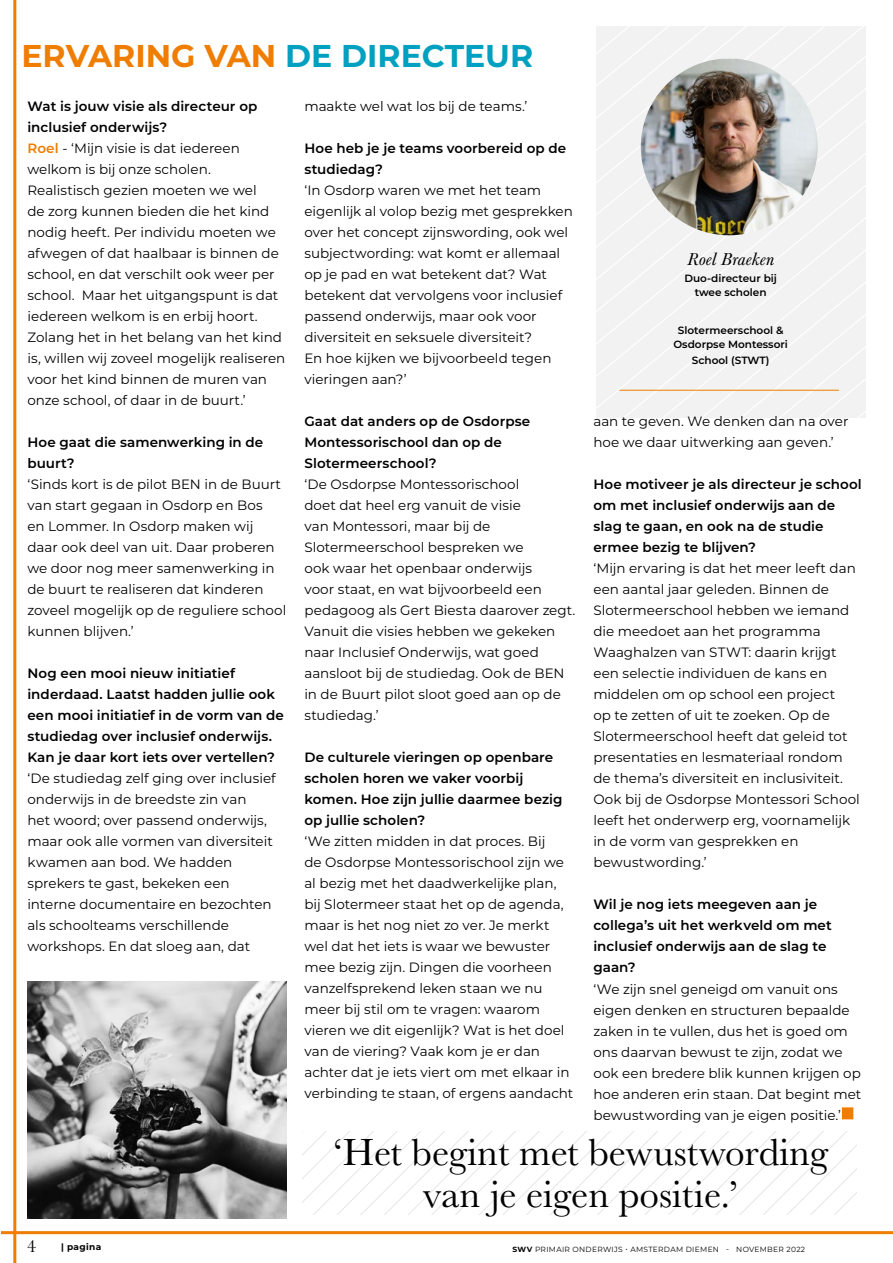
<style>
.page{position:relative;width:893px;height:1263px;background:#fff}
.page>*{position:absolute;margin:0;border:0;box-sizing:border-box;transform-origin:0 0}
.t1{font:39px/42px "Baskerville URW";color:#000;text-align:center}
.t2{font:700 31.5px "Montserrat";color:#ef7d00}
.t3{font:italic 18px "Baskerville URW";color:#000}
.t4{font:18px "Baskerville";color:#000}
.t5{font:13.5px/21px "Montserrat";color:#000}
.t6{font:600 13.5px/21px "Montserrat";letter-spacing:.005em;color:#000}
.t7{font:600 10.5px/13.5px "Montserrat";color:#000;text-align:center}
.t8{font:700 9px "Montserrat";letter-spacing:.04em;color:#000}
.t9{font:7.5px "Montserrat";letter-spacing:.04em;color:#000}
.s1{color:#00a1c0}
.s2{font-weight:600}
.s3{font-weight:600;color:#ef7d00}
.s4{font-weight:700}
</style>
<div class="page">
<div style="left:596px;top:26px;width:269px;height:24px;background:#f2f2f2"></div>
<div style="left:596px;top:50px;width:269px;height:32px;background:#f2f2f2"></div>
<div style="left:596px;top:82px;width:269px;height:32px;background:#f2f2f2"></div>
<div style="left:596px;top:114px;width:269px;height:32px;background:#f2f2f2"></div>
<div style="left:596px;top:146px;width:269px;height:33px;background:#f2f2f2"></div>
<div style="left:596px;top:179px;width:269px;height:32px;background:#f2f2f2"></div>
<div style="left:596px;top:211px;width:269px;height:32px;background:#f2f2f2"></div>
<div style="left:596px;top:243px;width:269px;height:32px;background:#f2f2f2"></div>
<div style="left:596px;top:275px;width:269px;height:142px;background:#f2f2f2"></div>
<hr style="left:13px;top:0;width:3px;height:1263px;background:#ef7d00">
<hr style="left:1px;top:1231px;width:892px;height:3px;background:#ef7d00">
<svg style="left:303px;top:1131px;width:554px;height:83px"></svg>
<img style="left:641px;top:59px;width:177px;height:176px;border-radius:86px">
<hr style="left:619px;top:390px;width:220px;height:1px;background:#ef7d00">
<img style="left:27px;top:981px;width:260px;height:237px">
<div style="left:842px;top:1107px;width:11px;height:12px;background:#ef7d00"></div>
<h2 class="t2" style="left:22px;top:33px;width:513px">ERVARING VAN <span class="s1">DE DIRECTEUR</span></h2>
<p class="t5" style="left:27px;top:95px;width:259px"><span class="s2">Wat is jouw visie als directeur op inclusief onderwijs?<br></span><span class="s3">Roel</span> - ‘Mijn visie is dat iedereen welkom is bij onze scholen.<br>Realistisch gezien moeten we wel<br>de zorg kunnen bieden die het kind nodig heeft. Per individu moeten we afwegen of dat haalbaar is binnen de school, en dat verschilt ook weer per school. Maar het uitgangspunt is dat iedereen welkom is en erbij hoort.<br>Zolang het in het belang van het kind is, willen wij zoveel mogelijk realiseren voor het kind binnen de muren van onze school, of daar in de buurt.’</p>
<p class="t6" style="left:27px;top:431px;width:237px">Hoe gaat die samenwerking in de buurt?</p>
<p class="t5" style="left:27px;top:473px;width:260px">‘Sinds kort is de pilot BEN in de Buurt van start gegaan in Osdorp en Bos<br>en Lommer. In Osdorp maken wij daar ook deel van uit. Daar proberen we door nog meer samenwerking in de buurt te realiseren dat kinderen zoveel mogelijk op de reguliere school kunnen blijven.’</p>
<p class="t6" style="left:27px;top:662px;width:258px">Nog een mooi nieuw initiatief inderdaad. Laatst hadden jullie ook een mooi initiatief in de vorm van de studiedag over inclusief onderwijs.<br>Kan je daar kort iets over vertellen?</p>
<p class="t5" style="left:27px;top:767px;width:250px">‘De studiedag zelf ging over inclusief onderwijs in de breedste zin van<br>het woord; over passend onderwijs, maar ook alle vormen van diversiteit kwamen aan bod. We hadden sprekers te gast, bekeken een interne documentaire en bezochten als schoolteams verschillende workshops. En dat sloeg aan, dat</p>
<p class="t5" style="left:304px;top:95px;width:225px">maakte wel wat los bij de teams.’</p>
<p class="t6" style="left:304px;top:137px;width:263px">Hoe heb je je teams voorbereid op de studiedag?</p>
<p class="t5" style="left:304px;top:179px;width:270px">‘In Osdorp waren we met het team eigenlijk al volop bezig met gesprekken over het concept zijnswording, ook wel subjectwording: wat komt er allemaal op je pad en wat betekent dat? Wat betekent dat vervolgens voor inclusief passend onderwijs, maar ook voor diversiteit en seksuele diversiteit?<br>En hoe kijken we bijvoorbeeld tegen vieringen aan?’</p>
<p class="t6" style="left:304px;top:410px;width:227px">Gaat dat anders op de Osdorpse<br>Montessorischool dan op de<br>Slotermeerschool?</p>
<p class="t5" style="left:304px;top:473px;width:273px">‘De Osdorpse Montessorischool<br>doet dat heel erg vanuit de visie<br>van Montessori, maar bij de<br>Slotermeerschool bespreken we<br>ook waar het openbaar onderwijs<br>voor staat, en wat bijvoorbeeld een pedagoog als Gert Biesta daarover zegt.<br>Vanuit die visies hebben we gekeken naar Inclusief Onderwijs, wat goed aansloot bij de studiedag. Ook de BEN in de Buurt pilot sloot goed aan op de studiedag.’</p>
<p class="t6" style="left:304px;top:746px;width:260px">De culturele vieringen op openbare scholen horen we vaker voorbij komen. Hoe zijn jullie daarmee bezig op jullie scholen?</p>
<p class="t5" style="left:304px;top:830px;width:270px">‘We zitten midden in dat proces. Bij<br>de Osdorpse Montessorischool zijn we al bezig met het daadwerkelijke plan, bij Slotermeer staat het op de agenda, maar is het nog niet zo ver. Je merkt wel dat het iets is waar we bewuster mee bezig zijn. Dingen die voorheen vanzelfsprekend leken staan we nu meer bij stil om te vragen: waarom vieren we dit eigenlijk? Wat is het doel van de viering? Vaak kom je er dan achter dat je iets viert om met elkaar in verbinding te staan, of ergens aandacht</p>
<h3 class="t3" style="left:687px;top:249px;width:89px">Roel Braeken</h3>
<p class="t7" style="left:684px;top:271px;width:94px">Duo-directeur bij twee scholen</p>
<p class="t7" style="left:673px;top:323px;width:116px">Slotermeerschool &amp;<br>Osdorpse Montessori</p>
<p class="t7" style="left:692px;top:353px;width:79px">School (STWT)</p>
<p class="t5" style="left:593px;top:410px;width:257px">aan te geven. We denken dan na over hoe we daar uitwerking aan geven.’</p>
<p class="t6" style="left:593px;top:473px;width:270px">Hoe motiveer je als directeur je school om met inclusief onderwijs aan de slag te gaan, en ook na de studie ermee bezig te blijven?</p>
<p class="t5" style="left:593px;top:558px;width:268px">‘Mijn ervaring is dat het meer leeft dan een aantal jaar geleden. Binnen de Slotermeerschool hebben we iemand die meedoet aan het programma Waaghalzen van STWT: daarin krijgt een selectie individuen de kans en middelen om op school een project<br>op te zetten of uit te zoeken. Op de Slotermeerschool heeft dat geleid tot presentaties en lesmateriaal rondom de thema’s diversiteit en inclusiviteit.<br>Ook bij de Osdorpse Montessori School leeft het onderwerp erg, voornamelijk in de vorm van gesprekken en bewustwording.’</p>
<p class="t6" style="left:593px;top:893px;width:240px">Wil je nog iets meegeven aan je collega’s uit het werkveld om met inclusief onderwijs aan de slag te gaan?</p>
<p class="t5" style="left:593px;top:978px;width:269px">‘We zijn snel geneigd om vanuit ons eigen denken en structuren bepaalde zaken in te vullen, dus het is goed om ons daarvan bewust te zijn, zodat we ook een bredere blik kunnen krijgen op hoe anderen erin staan. Dat begint met bewustwording van je eigen positie.’</p>
<h1 class="t1" style="left:333px;top:1130px;width:497px">‘Het begint met bewustwording van je eigen positie.’</h1>
<h3 class="t4" style="left:27px;top:1234px;width:10px">4</h3>
<p class="t8" style="left:61px;top:1240px;width:42px">| pagina</p>
<p class="t9" style="left:513px;top:1244px;width:294px"><span class="s4">SWV</span> PRIMAIR ONDERWIJS • AMSTERDAM DIEMEN - NOVEMBER 2022</p>
</div>
